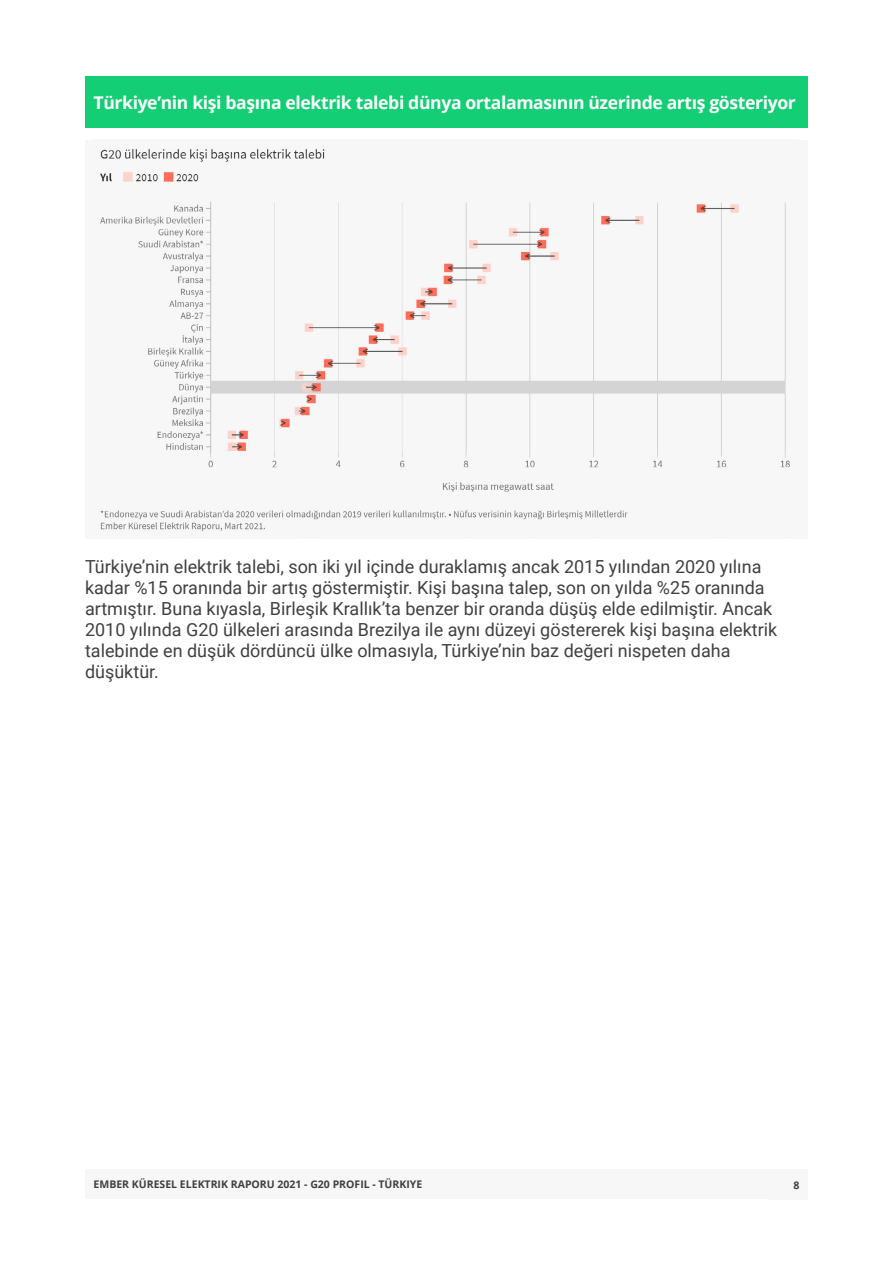
<style>
.page{position:relative;width:893px;height:1263px;background:#fff}
.page>*{position:absolute;margin:0;border:0;box-sizing:border-box;transform-origin:0 0}
.t1{font:18px/21px "Roboto";color:#404040}
.t2{font:700 17.55px "Open Sans";letter-spacing:-.02em;color:#fff}
.t3{font:700 10.5px "Open Sans";color:#404040}
</style>
<div class="page">
<div style="left:85px;top:1169px;width:723px;height:30px;background:#f7f7f7"></div>
<div style="left:85px;top:77px;width:723px;height:51px;background:#13ce74"></div>
<div style="left:85px;top:140px;width:723px;height:398px;background:#f7f7f7"></div>
<img style="left:100px;top:149px;width:690px;height:382px">
<p class="t2" style="left:94px;top:90px;width:704px">Türkiye’nin kişi başına elektrik talebi dünya ortalamasının üzerinde artış gösteriyor</p>
<p class="t1" style="left:85px;top:556px;width:694px">Türkiye’nin elektrik talebi, son iki yıl içinde duraklamış ancak 2015 yılından 2020 yılına kadar %15 oranında bir artış göstermiştir. Kişi başına talep, son on yılda %25 oranında artmıştır. Buna kıyasla, Birleşik Krallık’ta benzer bir oranda düşüş elde edilmiştir. Ancak 2010 yılında G20 ülkeleri arasında Brezilya ile aynı düzeyi göstererek kişi başına elektrik talebinde en düşük dördüncü ülke olmasıyla, Türkiye’nin baz değeri nispeten daha düşüktür.</p>
<p class="t3" style="left:94px;top:1177px;width:330px">EMBER KÜRESEL ELEKTRIK RAPORU 2021 - G20 PROFIL - TÜRKIYE</p>
<p class="t3" style="left:793px;top:1177px;width:7px">8</p>
</div>
